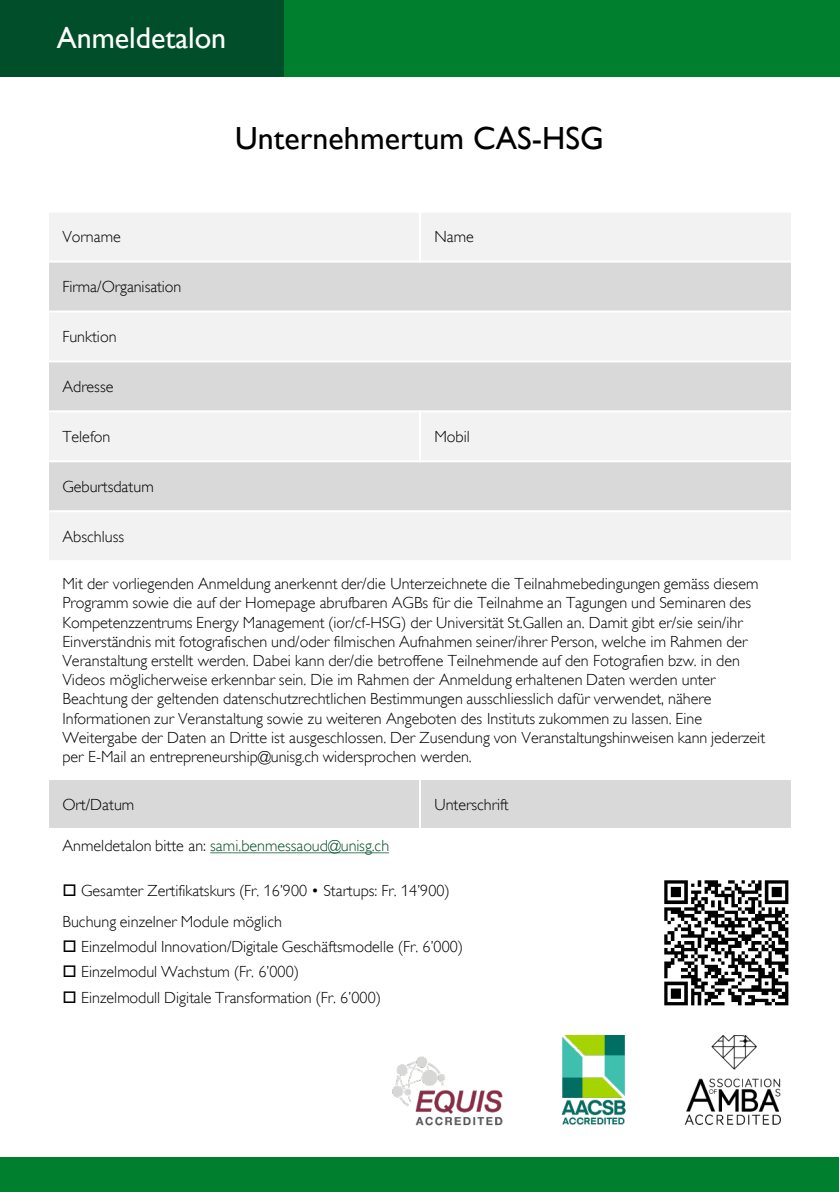
<style>
.page{position:relative;width:840px;height:1192px;background:#fff}
.page>*{position:absolute;margin:0;border:0;box-sizing:border-box;transform-origin:0 0}
.t1{font:32px "Gill Sans";color:#000}
.t2{font:30px "Gill Sans";color:#fff}
.t3{font:300 16px/19.2px "Gill Alt One";color:#000}
.t4{font:300 16px "Gill Alt One";color:#014f2a}
.s1{color:#000}
</style>
<div class="page">
<div style="left:48px;top:212px;width:372px;height:49px;background:#f2f2f2"></div>
<div style="left:420px;top:212px;width:372px;height:49px;background:#f2f2f2"></div>
<div style="left:48px;top:261px;width:744px;height:50px;background:#d9d9d9"></div>
<div style="left:48px;top:311px;width:744px;height:50px;background:#f2f2f2"></div>
<div style="left:48px;top:361px;width:744px;height:50px;background:#d9d9d9"></div>
<div style="left:48px;top:411px;width:372px;height:50px;background:#f2f2f2"></div>
<div style="left:420px;top:411px;width:372px;height:50px;background:#f2f2f2"></div>
<div style="left:48px;top:461px;width:744px;height:50px;background:#d9d9d9"></div>
<div style="left:48px;top:511px;width:744px;height:50px;background:#f2f2f2"></div>
<div style="left:48px;top:778px;width:372px;height:50px;background:#d9d9d9"></div>
<div style="left:420px;top:778px;width:372px;height:50px;background:#d9d9d9"></div>
<hr style="left:419px;top:210px;width:2px;height:52px;background:#fff">
<hr style="left:419px;top:410px;width:2px;height:52px;background:#fff">
<hr style="left:419px;top:777px;width:2px;height:52px;background:#fff">
<hr style="left:47px;top:260px;width:746px;height:2px;background:#fff">
<hr style="left:47px;top:310px;width:746px;height:2px;background:#fff">
<hr style="left:47px;top:360px;width:746px;height:2px;background:#fff">
<hr style="left:47px;top:410px;width:746px;height:2px;background:#fff">
<hr style="left:47px;top:460px;width:746px;height:2px;background:#fff">
<hr style="left:47px;top:510px;width:746px;height:2px;background:#fff">
<hr style="left:47px;top:560px;width:746px;height:2px;background:#fff">
<hr style="left:47px;top:777px;width:746px;height:2px;background:#fff">
<hr style="left:47px;top:827px;width:746px;height:2px;background:#fff">
<hr style="left:47px;top:210px;width:2px;height:804px;background:#fff">
<hr style="left:791px;top:210px;width:2px;height:804px;background:#fff">
<svg style="left:210px;top:852px;width:179px;height:1px"></svg>
<div style="left:0;top:1157px;width:839px;height:34px;background:#00802f"></div>
<img style="left:664px;top:880px;width:125px;height:126px">
<div style="left:0;top:0;width:283px;height:76px;background:#014f2a"></div>
<div style="left:284px;top:0;width:556px;height:76px;background:#00802f"></div>
<img style="left:392px;top:1035px;width:389px;height:91px">
<p class="t2" style="left:57px;top:20px;width:171px">Anmeldetalon</p>
<p class="t1" style="left:235px;top:119px;width:370px">Unternehmertum CAS-HSG</p>
<p class="t3" style="left:62px;top:227px;width:60px">Vorname</p>
<p class="t3" style="left:434px;top:227px;width:41px">Name</p>
<p class="t3" style="left:62px;top:277px;width:121px">Firma/Organisation</p>
<p class="t3" style="left:62px;top:327px;width:56px">Funktion</p>
<p class="t3" style="left:62px;top:377px;width:53px">Adresse</p>
<p class="t3" style="left:62px;top:427px;width:49px">Telefon</p>
<p class="t3" style="left:434px;top:427px;width:37px">Mobil</p>
<p class="t3" style="left:62px;top:476px;width:93px">Geburtsdatum</p>
<p class="t3" style="left:62px;top:526px;width:63px">Abschluss</p>
<p class="t3" style="left:62px;top:574px;width:704px">Mit der vorliegenden Anmeldung anerkennt der/die Unterzeichnete die Teilnahmebedingungen gemäss diesem Programm sowie die auf der Homepage abrufbaren AGBs für die Teilnahme an Tagungen und Seminaren des Kompetenzzentrums Energy Management (ior/cf-HSG) der Universität St.Gallen an. Damit gibt er/sie sein/ihr Einverständnis mit fotografischen und/oder filmischen Aufnahmen seiner/ihrer Person, welche im Rahmen der Veranstaltung erstellt werden. Dabei kann der/die betroffene Teilnehmende auf den Fotografien bzw. in den Videos möglicherweise erkennbar sein. Die im Rahmen der Anmeldung erhaltenen Daten werden unter Beachtung der geltenden datenschutzrechtlichen Bestimmungen ausschliesslich dafür verwendet, nähere Informationen zur Veranstaltung sowie zu weiteren Angeboten des Instituts zukommen zu lassen. Eine Weitergabe der Daten an Dritte ist ausgeschlossen. Der Zusendung von Veranstaltungshinweisen kann jederzeit per E-Mail an entrepreneurship@unisg.ch widersprochen werden.</p>
<p class="t3" style="left:62px;top:794px;width:73px">Ort/Datum</p>
<p class="t3" style="left:434px;top:794px;width:76px">Unterschrift</p>
<p class="t4" style="left:62px;top:836px;width:328px"><span class="s1">Anmeldetalon bitte an:</span> sami.benmessaoud@unisg.ch</p>
<p class="t3" style="left:62px;top:874px;width:389px;line-height:31.2px">□ Gesamter Zertifikatskurs (Fr. 16’900 • Startups: Fr. 14’900)<br>Buchung einzelner Module möglich</p>
<p class="t3" style="left:62px;top:936px;width:402px">□ Einzelmodul Innovation/Digitale Geschäftsmodelle (Fr. 6’000)</p>
<p class="t3" style="left:62px;top:962px;width:238px">□ Einzelmodul Wachstum (Fr. 6’000)</p>
<p class="t3" style="left:62px;top:987px;width:320px">□ Einzelmodull Digitale Transformation (Fr. 6’000)</p>
</div>
